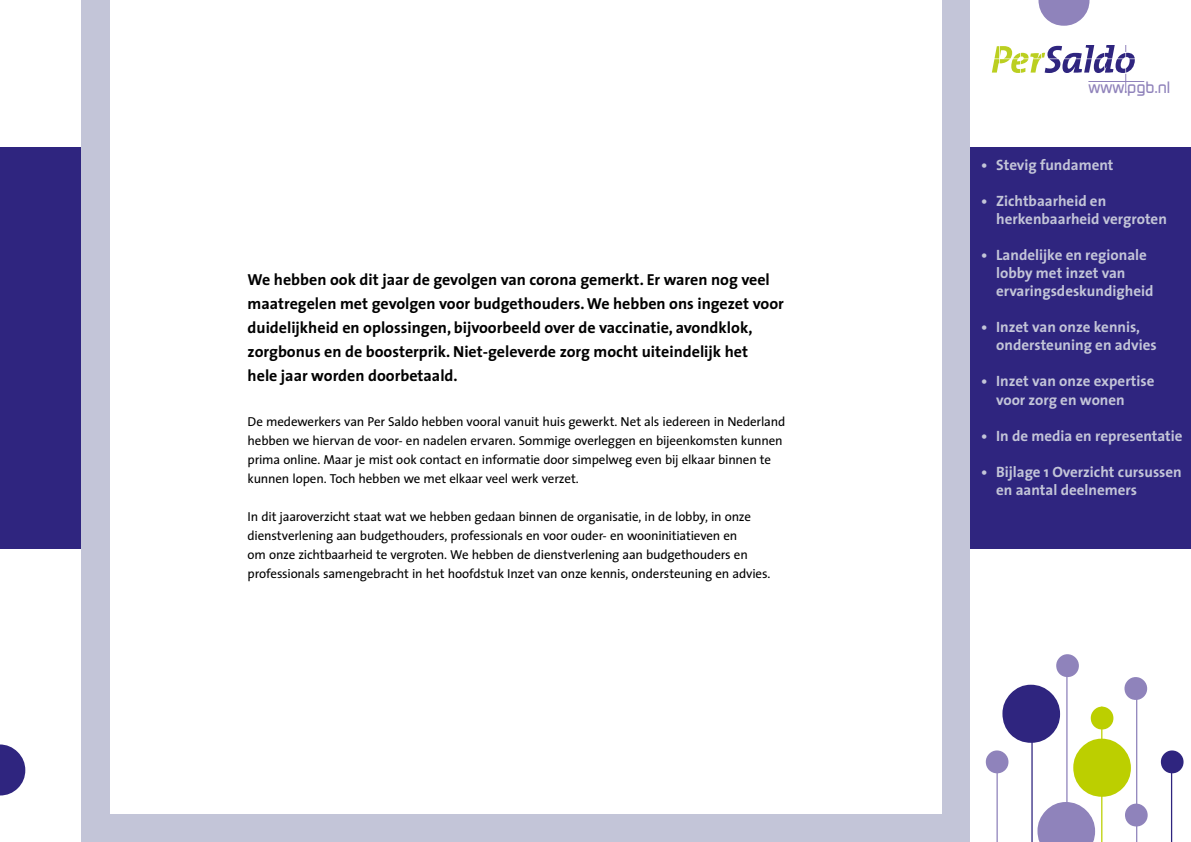
<style>
.page{position:relative;width:1191px;height:842px;background:#fff}
.page>*{position:absolute;margin:0;border:0;box-sizing:border-box;transform-origin:0 0}
.t1{font:500 16.5px "Continuum";color:#9083bb}
.t2{font:700 16px/24px "The Sans";color:#000}
.t3{font:700 15px/18px "The Sans";color:#c3c5d8}
.t4{font:13px/19px "The Sans";letter-spacing:-.015em;color:#000}
</style>
<div class="page">
<div style="left:0;top:147px;width:1191px;height:401px;background:#2f257f"></div>
<div style="left:81px;top:0;width:888px;height:842px;background:#c3c5d8"></div>
<hr style="left:1088px;top:81px;width:56px;height:1px;background:#9083bb">
<svg style="left:991px;top:45px;width:143px;height:48px"></svg>
<svg style="left:0;top:744px;width:25px;height:51px"></svg>
<svg style="left:1038px;top:0;width:51px;height:26px"></svg>
<hr style="left:1171px;top:764px;width:1px;height:78px;background:#2f257f">
<svg style="left:1160px;top:750px;width:23px;height:23px"></svg>
<svg style="left:985px;top:654px;width:162px;height:188px"></svg>
<div style="left:110px;top:0;width:831px;height:814px;background:#fff"></div>
<p class="t2" style="left:248px;top:267px;width:538px">We hebben ook dit jaar de gevolgen van corona gemerkt. Er waren nog veel maatregelen met gevolgen voor budgethouders. We hebben ons ingezet voor duidelijkheid en oplossingen, bijvoorbeeld over de vaccinatie, avondklok, zorgbonus en de boosterprik. Niet-geleverde zorg mocht uiteindelijk het<br>hele jaar worden doorbetaald.</p>
<p class="t4" style="left:248px;top:411px;width:539px">De medewerkers van Per Saldo hebben vooral vanuit huis gewerkt. Net als iedereen in Nederland hebben we hiervan de voor- en nadelen ervaren. Sommige overleggen en bijeenkomsten kunnen prima online. Maar je mist ook contact en informatie door simpelweg even bij elkaar binnen te kunnen lopen. Toch hebben we met elkaar veel werk verzet.</p>
<p class="t4" style="left:248px;top:506px;width:524px">In dit jaaroverzicht staat wat we hebben gedaan binnen de organisatie, in de lobby, in onze dienstverlening aan budgethouders, professionals en voor ouder- en wooninitiatieven en<br>om onze zichtbaarheid te vergroten. We hebben de dienstverlening aan budgethouders en professionals samengebracht in het hoofdstuk Inzet van onze kennis, ondersteuning en advies.</p>
<p class="t1" style="left:1088px;top:76px;width:83px">www.pgb.nl</p>
<p class="t3" style="left:981px;top:156px;width:134px">• Stevig fundament</p>
<p class="t3" style="left:996px;top:192px;width:172px;text-indent:-15px">• Zichtbaarheid en herkenbaarheid vergroten</p>
<p class="t3" style="left:996px;top:246px;width:159px;text-indent:-15px">• Landelijke en regionale lobby met inzet van ervaringsdeskundigheid</p>
<p class="t3" style="left:996px;top:318px;width:162px;text-indent:-15px">• Inzet van onze kennis, ondersteuning en advies</p>
<p class="t3" style="left:996px;top:372px;width:160px;text-indent:-15px">• Inzet van onze expertise voor zorg en wonen</p>
<p class="t3" style="left:981px;top:426px;width:203px">• In de media en representatie</p>
<p class="t3" style="left:996px;top:462px;width:187px;text-indent:-15px">• Bijlage 1 Overzicht cursussen en aantal deelnemers</p>
</div>
